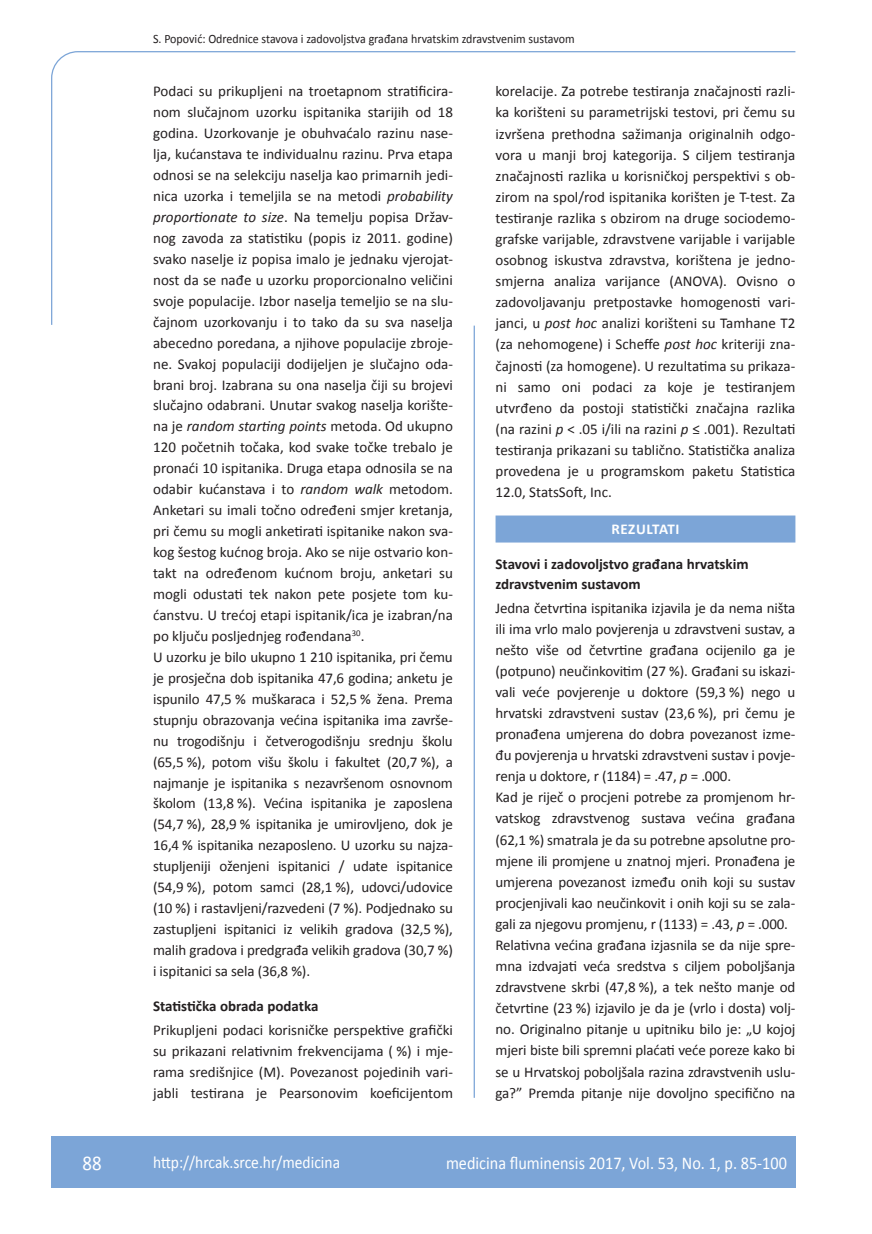
<style>
.page{position:relative;width:872px;height:1234px;background:#fff}
.page>*{position:absolute;margin:0;border:0;box-sizing:border-box;transform-origin:0 0}
.t1{font:21px "Calibri";color:#fff;scale:.9 1}
.t2{font:18px "Calibri";color:#fff;scale:.9 1}
.t3{font:17.25px "Calibri";color:#fff;scale:.9 1}
.t4{font:15px/21px "Calibri";letter-spacing:-.01em;color:#231f20}
.t5{font:700 15px/19.5px "Calibri";color:#231f20}
.t6{font:700 15px "Calibri";letter-spacing:.035em;color:#fff}
.t7{font:12.75px "Calibri";color:#231f20;scale:.94 1}
.s1{font-style:italic}
</style>
<div class="page">
<svg style="left:51px;top:51px;width:745px;height:274px"></svg>
<hr style="left:473px;top:325px;width:2px;height:772px;background:#7ca5d7">
<div style="left:51px;top:1135px;width:744px;height:51px;background:#7ca5d7"></div>
<div style="left:495px;top:515px;width:300px;height:27px;background:#7ca5d7"></div>
<p class="t7" style="left:153px;top:30px;width:450px">S. Popović: Odrednice stavova i zadovoljstva građana hrvatskim zdravstvenim sustavom</p>
<p class="t4" style="left:153px;top:80px;width:301px">Podaci su prikupljeni na troetapnom stratificira&shy;nom slučajnom uzorku ispitanika starijih od 18 godina. Uzorkovanje je obuhvaćalo razinu nase&shy;lja, kućanstava te individualnu razinu. Prva etapa odnosi se na selekciju naselja kao primarnih jedi&shy;nica uzorka i temeljila se na metodi <span class="s1">probability proportionate to size</span>. Na temelju popisa Držav&shy;nog zavoda za statistiku (popis iz 2011. godine) svako naselje iz popisa imalo je jednaku vjerojat&shy;nost da se nađe u uzorku proporcionalno veličini svoje populacije. Izbor naselja temeljio se na slu&shy;čajnom uzorkovanju i to tako da su sva naselja abecedno poredana, a njihove populacije zbroje&shy;ne. Svakoj populaciji dodijeljen je slučajno oda&shy;brani broj. Izabrana su ona naselja čiji su brojevi slučajno odabrani. Unutar svakog naselja korište&shy;na je <span class="s1">random starting points</span> metoda. Od ukupno 120 početnih točaka, kod svake točke trebalo je pronaći 10 ispitanika. Druga etapa odnosila se na odabir kućanstava i to <span class="s1">random walk</span> metodom.<br>Anketari su imali točno određeni smjer kretanja, pri čemu su mogli anketirati ispitanike nakon sva&shy;kog šestog kućnog broja. Ako se nije ostvario kon&shy;takt na određenom kućnom broju, anketari su mogli odustati tek nakon pete posjete tom ku&shy;ćanstvu. U trećoj etapi ispitanik/ica je izabran/na po ključu posljednjeg rođendana<sup>30</sup>.<br>U uzorku je bilo ukupno 1 210 ispitanika, pri čemu je prosječna dob ispitanika 47,6 godina; anketu je ispunilo 47,5 % muškaraca i 52,5 % žena. Prema stupnju obrazovanja većina ispitanika ima završe&shy;nu trogodišnju i četverogodišnju srednju školu (65,5 %), potom višu školu i fakultet (20,7 %), a najmanje je ispitanika s nezavršenom osnovnom školom (13,8 %). Većina ispitanika je zaposlena (54,7 %), 28,9 % ispitanika je umirovljeno, dok je 16,4 % ispitanika nezaposleno. U uzorku su najza&shy;stupljeniji oženjeni ispitanici / udate ispitanice (54,9 %), potom samci (28,1 %), udovci/udovice (10 %) i rastavljeni/razvedeni (7 %). Podjednako su zastupljeni ispitanici iz velikih gradova (32,5 %), malih gradova i predgrađa velikih gradova (30,7 %) i ispitanici sa sela (36,8 %).</p>
<p class="t5" style="left:153px;top:995px;width:167px">Statistička obrada podatka</p>
<p class="t4" style="left:153px;top:1018px;width:301px;text-align:justify">Prikupljeni podaci korisničke perspektive grafički su prikazani relativnim frekvencijama ( %) i mje&shy;rama središnjice (M). Povezanost pojedinih vari&shy;jabli testirana je Pearsonovim koeficijentom</p>
<p class="t4" style="left:495px;top:80px;width:301px;text-align:justify">korelacije. Za potrebe testiranja značajnosti razli&shy;ka korišteni su parametrijski testovi, pri čemu su izvršena prethodna sažimanja originalnih odgo&shy;vora u manji broj kategorija. S ciljem testiranja značajnosti razlika u korisničkoj perspektivi s ob&shy;zirom na spol/rod ispitanika korišten je T-test. Za testiranje razlika s obzirom na druge sociodemo&shy;grafske varijable, zdravstvene varijable i varijable osobnog iskustva zdravstva, korištena je jedno&shy;smjerna analiza varijance (ANOVA). Ovisno o zadovoljavanju pretpostavke homogenosti vari&shy;janci, u <span class="s1">post hoc</span> analizi korišteni su Tamhane T2 (za nehomogene) i Scheffe <span class="s1">post hoc</span> kriteriji zna&shy;čajnosti (za homogene). U rezultatima su prikaza&shy;ni samo oni podaci za koje je testiranjem utvrđeno da postoji statistički značajna razlika (na razini <span class="s1">p</span> &lt; .05 i/ili na razini <span class="s1">p</span> ≤ .001). Rezultati testiranja prikazani su tablično. Statistička analiza provedena je u programskom paketu Statistica 12.0, StatsSoft, Inc.</p>
<p class="t6" style="left:611px;top:520px;width:70px">REZULTATI</p>
<p class="t5" style="left:495px;top:553px;width:254px">Stavovi i zadovoljstvo građana hrvatskim zdravstvenim sustavom</p>
<p class="t4" style="left:495px;top:596px;width:301px">Jedna četvrtina ispitanika izjavila je da nema ništa ili ima vrlo malo povjerenja u zdravstveni sustav, a nešto više od četvrtine građana ocijenilo ga je (potpuno) neučinkovitim (27 %). Građani su iskazi&shy;vali veće povjerenje u doktore (59,3 %) nego u hrvatski zdravstveni sustav (23,6 %), pri čemu je pronađena umjerena do dobra povezanost izme&shy;đu povjerenja u hrvatski zdravstveni sustav i povje&shy;renja u doktore, r (1184) = .47, <span class="s1">p</span> = .000.<br>Kad je riječ o procjeni potrebe za promjenom hr&shy;vatskog zdravstvenog sustava većina građana (62,1 %) smatrala je da su potrebne apsolutne pro&shy;mjene ili promjene u znatnoj mjeri. Pronađena je umjerena povezanost između onih koji su sustav procjenjivali kao neučinkovit i onih koji su se zala&shy;gali za njegovu promjenu, r (1133) = .43, <span class="s1">p</span> = .000.<br>Relativna većina građana izjasnila se da nije spre&shy;mna izdvajati veća sredstva s ciljem poboljšanja zdravstvene skrbi (47,8 %), a tek nešto manje od četvrtine (23 %) izjavilo je da je (vrlo i dosta) volj&shy;no. Originalno pitanje u upitniku bilo je: „U kojoj mjeri biste bili spremni plaćati veće poreze kako bi se u Hrvatskoj poboljšala razina zdravstvenih uslu&shy;ga?” Premda pitanje nije dovoljno specifično na</p>
<h1 class="t1" style="left:82px;top:1149px;width:23px">88</h1>
<p class="t3" style="left:153px;top:1150px;width:209px">http://hrcak.srce.hr/medicina</p>
<p class="t2" style="left:446px;top:1151px;width:380px">medicina fluminensis 2017, Vol. 53, No. 1, p. 85-100</p>
</div>
